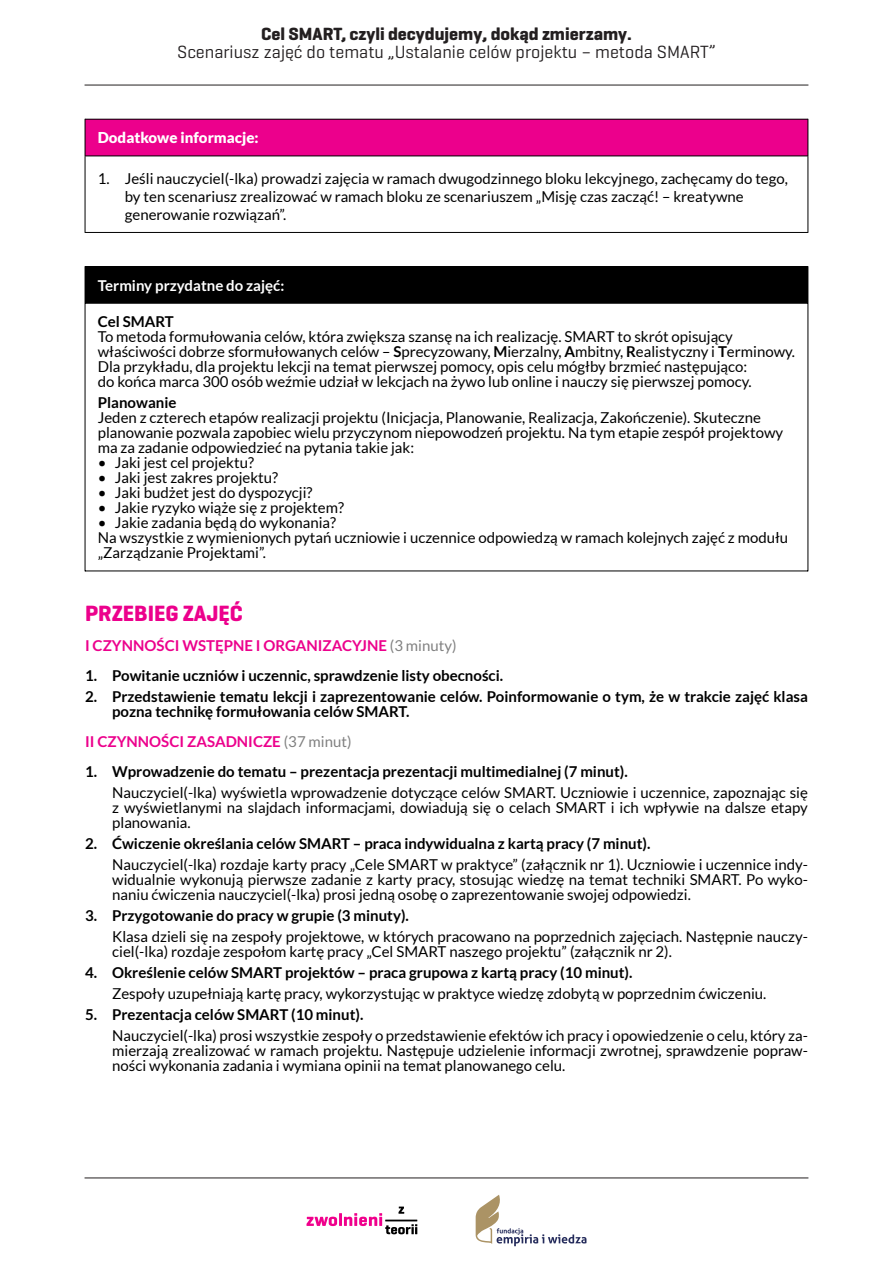
<style>
.page{position:relative;width:893px;height:1263px;background:#fff}
.page>*{position:absolute;margin:0;border:0;box-sizing:border-box;transform-origin:0 0}
.t1{font:700 22.5px "Geogrotesque";color:#ec008c}
.t2{font:18px "Geogrotesque";color:#231f20}
.t3{font:700 18px "Geogrotesque";color:#231f20}
.t4{font:15px/15px "Lato";color:#000}
.t5{font:700 15px/15px "Lato";color:#000}
.t6{font:700 15px "Lato";color:#ec008c}
.t7{font:700 15px "Lato";color:#fff}
.t8{font:900 15px "Lato";color:#fff}
.s1{font-weight:700}
.s2{font-weight:400;color:#808080}
</style>
<div class="page">
<svg style="left:476px;top:1195px;width:110px;height:51px"></svg>
<svg style="left:306px;top:1206px;width:111px;height:28px"></svg>
<hr style="left:85px;top:1177px;width:723px;height:1px;background:#231f20">
<hr style="left:85px;top:85px;width:723px;height:1px;background:#231f20">
<div style="left:85px;top:119px;width:723px;height:37px;background:#ec008c"></div>
<hr style="left:85px;top:156px;width:1px;height:77px;background:#000">
<hr style="left:807px;top:156px;width:1px;height:77px;background:#000">
<hr style="left:85px;top:119px;width:1px;height:37px;background:#000">
<hr style="left:807px;top:119px;width:1px;height:37px;background:#000">
<hr style="left:85px;top:232px;width:723px;height:1px;background:#000">
<hr style="left:85px;top:119px;width:723px;height:1px;background:#000">
<hr style="left:85px;top:156px;width:723px;height:1px;background:#000">
<div style="left:85px;top:267px;width:723px;height:36px;background:#000"></div>
<hr style="left:85px;top:266px;width:1px;height:305px;background:#000">
<hr style="left:807px;top:266px;width:1px;height:305px;background:#000">
<hr style="left:85px;top:266px;width:723px;height:1px;background:#000">
<hr style="left:85px;top:303px;width:723px;height:1px;background:#000">
<hr style="left:85px;top:571px;width:723px;height:1px;background:#000">
<p class="t3" style="left:261px;top:26px;width:372px">Cel SMART, czyli decydujemy, dokąd zmierzamy.</p>
<p class="t2" style="left:177px;top:44px;width:540px">Scenariusz zajęć do tematu „Ustalanie celów projektu – metoda SMART”</p>
<p class="t8" style="left:98px;top:131px;width:162px">Dodatkowe informacje:</p>
<p class="t4" style="left:125px;top:170px;width:665px;line-height:18px;text-indent:-27px">1. Jeśli nauczyciel(-lka) prowadzi zajęcia w ramach dwugodzinnego bloku lekcyjnego, zachęcamy do tego, by ten scenariusz zrealizować w ramach bloku ze scenariuszem „Misję czas zacząć! – kreatywne generowanie rozwiązań”.</p>
<p class="t7" style="left:98px;top:278px;width:188px">Terminy przydatne do zajęć:</p>
<p class="t5" style="left:98px;top:315px;width:78px">Cel SMART</p>
<p class="t4" style="left:98px;top:330px;width:699px">To metoda formułowania celów, która zwiększa szansę na ich realizację. SMART to skrót opisujący właściwości dobrze sformułowanych celów – <span class="s1">S</span>precyzowany, <span class="s1">M</span>ierzalny, <span class="s1">A</span>mbitny, <span class="s1">R</span>ealistyczny i <span class="s1">T</span>erminowy.<br>Dla przykładu, dla projektu lekcji na temat pierwszej pomocy, opis celu mógłby brzmieć następująco:<br>do końca marca 300 osób weźmie udział w lekcjach na żywo lub online i nauczy się pierwszej pomocy.</p>
<p class="t5" style="left:98px;top:396px;width:80px">Planowanie</p>
<p class="t4" style="left:98px;top:411px;width:687px">Jeden z czterech etapów realizacji projektu (Inicjacja, Planowanie, Realizacja, Zakończenie). Skuteczne planowanie pozwala zapobiec wielu przyczynom niepowodzeń projektu. Na tym etapie zespół projektowy ma za zadanie odpowiedzieć na pytania takie jak:</p>
<p class="t4" style="left:98px;top:456px;width:158px">• Jaki jest cel projektu?</p>
<p class="t4" style="left:98px;top:471px;width:182px">• Jaki jest zakres projektu?</p>
<p class="t4" style="left:98px;top:486px;width:216px">• Jaki budżet jest do dyspozycji?</p>
<p class="t4" style="left:98px;top:501px;width:248px">• Jakie ryzyko wiąże się z projektem?</p>
<p class="t4" style="left:98px;top:516px;width:692px">• Jakie zadania będą do wykonania?<br>Na wszystkie z wymienionych pytań uczniowie i uczennice odpowiedzą w ramach kolejnych zajęć z modułu „Zarządzanie Projektami”.</p>
<h1 class="t1" style="left:85px;top:604px;width:159px">PRZEBIEG ZAJĘĆ</h1>
<p class="t6" style="left:85px;top:639px;width:373px">I CZYNNOŚCI WSTĘPNE I ORGANIZACYJNE <span class="s2">(3 minuty)</span></p>
<p class="t5" style="left:85px;top:669px;width:420px">1. Powitanie uczniów i uczennic, sprawdzenie listy obecności.</p>
<p class="t5" style="left:112px;top:690px;width:697px;text-indent:-27px">2. Przedstawienie tematu lekcji i zaprezentowanie celów. Poinformowanie o tym, że w trakcie zajęć klasa pozna technikę formułowania celów SMART.</p>
<p class="t6" style="left:85px;top:735px;width:268px">II CZYNNOŚCI ZASADNICZE <span class="s2">(37 minut)</span></p>
<p class="t5" style="left:85px;top:765px;width:544px">1. Wprowadzenie do tematu – prezentacja prezentacji multimedialnej (7 minut).</p>
<p class="t4" style="left:112px;top:786px;width:697px;text-align:justify">Nauczyciel(-lka) wyświetla wprowadzenie dotyczące celów SMART. Uczniowie i uczennice, zapoznając się z wyświetlanymi na slajdach informacjami, dowiadują się o celach SMART i ich wpływie na dalsze etapy planowania.</p>
<p class="t5" style="left:85px;top:837px;width:567px">2. Ćwiczenie określania celów SMART – praca indywidualna z kartą pracy (7 minut).</p>
<p class="t4" style="left:112px;top:858px;width:697px;text-align:justify">Nauczyciel(-lka) rozdaje karty pracy „Cele SMART w praktyce” (załącznik nr 1). Uczniowie i uczennice indy&shy;widualnie wykonują pierwsze zadanie z karty pracy, stosując wiedzę na temat techniki SMART. Po wyko&shy;naniu ćwiczenia nauczyciel(-lka) prosi jedną osobę o zaprezentowanie swojej odpowiedzi.</p>
<p class="t5" style="left:85px;top:909px;width:325px">3. Przygotowanie do pracy w grupie (3 minuty).</p>
<p class="t4" style="left:112px;top:930px;width:697px">Klasa dzieli się na zespoły projektowe, w których pracowano na poprzednich zajęciach. Następnie nauczy&shy;ciel(-lka) rozdaje zespołom kartę pracy „Cel SMART naszego projektu” (załącznik nr 2).</p>
<p class="t5" style="left:85px;top:966px;width:549px">4. Określenie celów SMART projektów – praca grupowa z kartą pracy (10 minut).</p>
<p class="t4" style="left:112px;top:987px;width:656px">Zespoły uzupełniają kartę pracy, wykorzystując w praktyce wiedzę zdobytą w poprzednim ćwiczeniu.</p>
<p class="t5" style="left:85px;top:1008px;width:280px">5. Prezentacja celów SMART (10 minut).</p>
<p class="t4" style="left:112px;top:1029px;width:697px;text-align:justify">Nauczyciel(-lka) prosi wszystkie zespoły o przedstawienie efektów ich pracy i opowiedzenie o celu, który za&shy;mierzają zrealizować w ramach projektu. Następuje udzielenie informacji zwrotnej, sprawdzenie popraw&shy;ności wykonania zadania i wymiana opinii na temat planowanego celu.</p>
</div>
